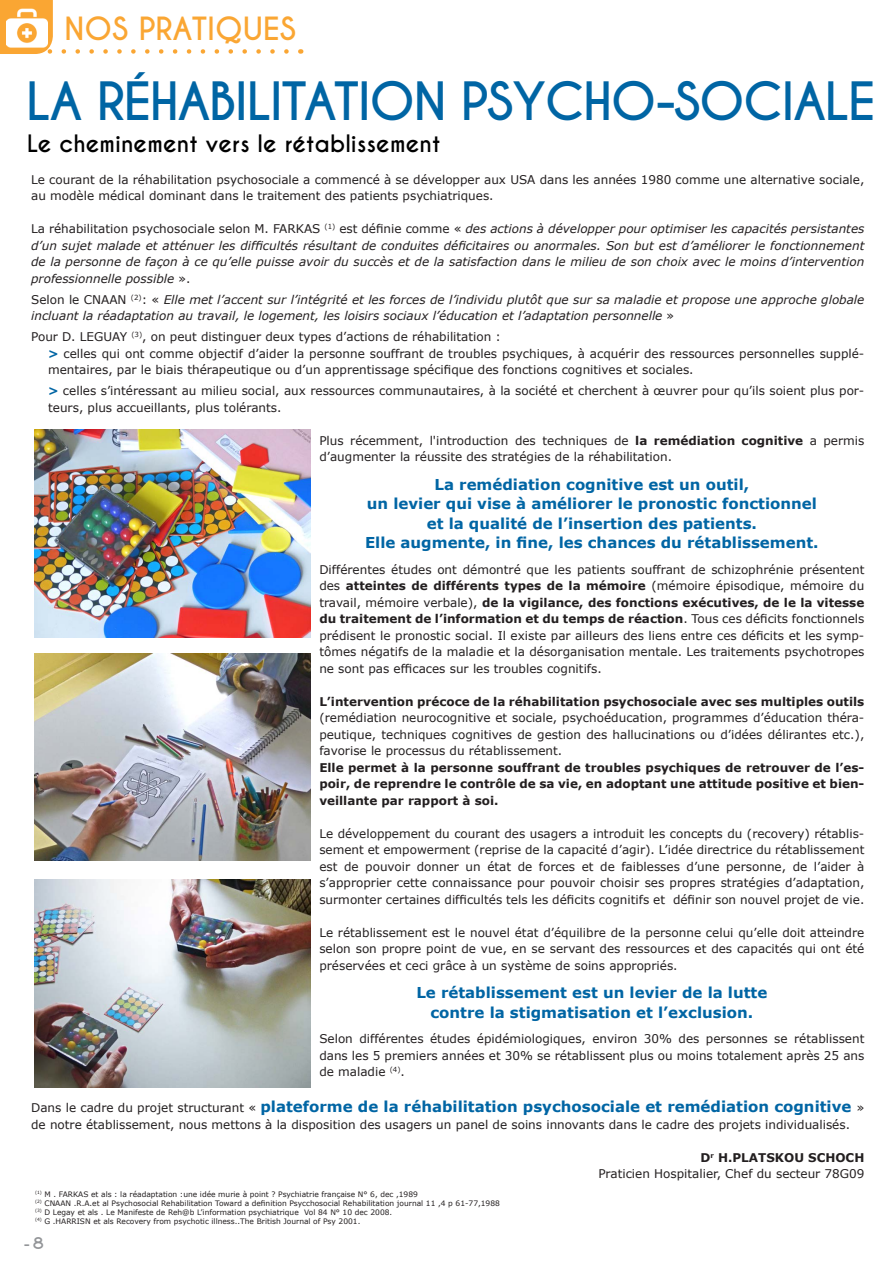
<style>
.page{position:relative;width:893px;height:1263px;background:#fff}
.page>*{position:absolute;margin:0;border:0;box-sizing:border-box;transform-origin:0 0}
.t1{font:700 49.5px "Caviar Dreams";letter-spacing:-.03em;color:#0065a4}
.t2{font:700 30px "Caviar Dreams";color:#faa633}
.t3{font:700 22.5px "Caviar Dreams";color:#000}
.t4{font:700 15px "Verdana";color:#0065a4}
.t5{font:15px "Alpaca Scarlett Demo";color:#939598}
.t6{font:12px/16.5px "Verdana";color:#231f20;text-align:justify}
.t7{font:italic 12px/16.5px "Verdana";color:#231f20;text-align:justify}
.t8{font:700 12px/16.5px "Verdana";color:#231f20;text-align:justify}
.t9{font:7.5px "Verdana";color:#231f20}
.s1{font-style:normal}
.s2{font-weight:700;color:#0065a4}
.s3{font-weight:700}
.s4{font-weight:400;font-size:12px;color:#231f20}
</style>
<div class="page">
<svg style="left:0;top:0;width:286px;height:54px"></svg>
<img style="left:34px;top:430px;width:277px;height:207px">
<img style="left:34px;top:653px;width:277px;height:208px">
<img style="left:34px;top:880px;width:277px;height:207px">
<img style="left:7px;top:8px;width:40px;height:40px">
<p class="t2" style="left:65px;top:10px;width:233px">NOS PRATIQUES</p>
<p class="t1" style="left:26px;top:71px;width:851px">LA RÉHABILITATION PSYCHO-SOCIALE</p>
<p class="t3" style="left:27px;top:130px;width:415px">Le cheminement vers le rétablissement</p>
<p class="t6" style="left:31px;top:171px;width:835px">Le courant de la réhabilitation psychosociale a commencé à se développer aux USA dans les années 1980 comme une alternative sociale, au modèle médical dominant dans le traitement des patients psychiatriques.</p>
<p class="t7" style="left:31px;top:221px;width:835px"><span class="s1">La réhabilitation psychosociale selon M. FARKAS</span> <sup>(1)</sup> <span class="s1">est définie comme «</span> des actions à développer pour optimiser les capacités persistantes d’un sujet malade et atténuer les difficultés résultant de conduites déficitaires ou anormales. Son but est d’améliorer le fonctionnement de la personne de façon à ce qu’elle puisse avoir du succès et de la satisfaction dans le milieu de son choix avec le moins d’intervention professionnelle possible <span class="s1">».</span></p>
<p class="t7" style="left:31px;top:291px;width:835px"><span class="s1">Selon le CNAAN</span> <sup>(2)</sup><span class="s1">: «</span> Elle met l’accent sur l’intégrité et les forces de l’individu plutôt que sur sa maladie et propose une approche globale incluant la réadaptation au travail, le logement, les loisirs sociaux l’éducation et l’adaptation personnelle <span class="s1">»</span></p>
<p class="t6" style="left:31px;top:329px;width:471px">Pour D. LEGUAY <sup>(3)</sup>, on peut distinguer deux types d’actions de réhabilitation :</p>
<p class="t6" style="left:48px;top:345px;width:818px"><span class="s2">&gt;</span> celles qui ont comme objectif d’aider la personne souffrant de troubles psychiques, à acquérir des ressources personnelles supplé&shy;mentaires, par le biais thérapeutique ou d’un apprentissage spécifique des fonctions cognitives et sociales.</p>
<p class="t6" style="left:48px;top:383px;width:818px"><span class="s2">&gt;</span> celles s’intéressant au milieu social, aux ressources communautaires, à la société et cherchent à œuvrer pour qu’ils soient plus por&shy;teurs, plus accueillants, plus tolérants.</p>
<p class="t6" style="left:319px;top:432px;width:547px">Plus récemment, l'introduction des techniques de <span class="s3">la remédiation cognitive</span> a permis d’augmenter la réussite des stratégies de la réhabilitation.</p>
<p class="t4" style="left:434px;top:474px;width:316px">La remédiation cognitive est un outil,</p>
<p class="t4" style="left:367px;top:493px;width:451px">un levier qui vise à améliorer le pronostic fonctionnel</p>
<p class="t4" style="left:427px;top:513px;width:332px">et la qualité de l’insertion des patients.</p>
<p class="t4" style="left:365px;top:532px;width:455px">Elle augmente, in fine, les chances du rétablissement.</p>
<p class="t6" style="left:319px;top:561px;width:547px">Différentes études ont démontré que les patients souffrant de schizophrénie présentent des <span class="s3">atteintes de différents types de la mémoire</span> (mémoire épisodique, mémoire du travail, mémoire verbale), <span class="s3">de la vigilance, des fonctions exécutives, de le la vitesse du traitement de l’information et du temps de réaction</span>. Tous ces déficits fonctionnels prédisent le pronostic social. Il existe par ailleurs des liens entre ces déficits et les symp&shy;tômes négatifs de la maladie et la désorganisation mentale. Les traitements psychotropes ne sont pas efficaces sur les troubles cognitifs.</p>
<p class="t6" style="left:319px;top:693px;width:547px"><span class="s3">L’intervention précoce de la réhabilitation psychosociale avec ses multiples outils </span>(remédiation neurocognitive et sociale, psychoéducation, programmes d’éducation théra&shy;peutique, techniques cognitives de gestion des hallucinations ou d’idées délirantes etc.), favorise le processus du rétablissement.</p>
<p class="t8" style="left:319px;top:759px;width:546px">Elle permet à la personne souffrant de troubles psychiques de retrouver de l’es&shy;poir, de reprendre le contrôle de sa vie, en adoptant une attitude positive et bien&shy;veillante par rapport à soi.</p>
<p class="t6" style="left:319px;top:825px;width:547px">Le développement du courant des usagers a introduit les concepts du (recovery) rétablis&shy;sement et empowerment (reprise de la capacité d’agir). L’idée directrice du rétablissement est de pouvoir donner un état de forces et de faiblesses d’une personne, de l’aider à s’approprier cette connaissance pour pouvoir choisir ses propres stratégies d’adaptation, surmonter certaines difficultés tels les déficits cognitifs et définir son nouvel projet de vie.</p>
<p class="t6" style="left:319px;top:924px;width:547px">Le rétablissement est le nouvel état d’équilibre de la personne celui qu’elle doit atteindre selon son propre point de vue, en se servant des ressources et des capacités qui ont été préservées et ceci grâce à un système de soins appropriés.</p>
<p class="t4" style="left:416px;top:982px;width:353px">Le rétablissement est un levier de la lutte</p>
<p class="t4" style="left:430px;top:1002px;width:324px">contre la stigmatisation et l’exclusion.</p>
<p class="t6" style="left:319px;top:1031px;width:547px">Selon différentes études épidémiologiques, environ 30% des personnes se rétablissent dans les 5 premiers années et 30% se rétablissent plus ou moins totalement après 25 ans de maladie <sup>(4)</sup>.</p>
<p class="t4" style="left:31px;top:1096px;width:835px"><span class="s4">Dans le cadre du projet structurant «</span> plateforme de la réhabilitation psychosociale et remédiation cognitive <span class="s4">»</span></p>
<p class="t6" style="left:31px;top:1116px;width:820px">de notre établissement, nous mettons à la disposition des usagers un panel de soins innovants dans le cadre des projets individualisés.</p>
<p class="t8" style="left:700px;top:1149px;width:165px">D<sup>r</sup> H.PLATSKOU SCHOCH</p>
<p class="t6" style="left:598px;top:1166px;width:268px">Praticien Hospitalier, Chef du secteur 78G09</p>
<p class="t9" style="left:35px;top:1189px;width:384px"><sup>(1)</sup> M . FARKAS et als : la réadaptation :une idée murie à point ? Psychiatrie française N° 6, dec ,1989</p>
<p class="t9" style="left:35px;top:1198px;width:466px"><sup>(2)</sup> CNAAN .R.A.et al Psychosocial Rehabilitation Toward a definition Psycchosocial Rehabilitation journal 11 ,4 p 61-77,1988</p>
<p class="t9" style="left:35px;top:1207px;width:359px"><sup>(3)</sup> D Legay et als . Le Manifeste de Reh@b L’information psychiatrique Vol 84 N° 10 dec 2008.</p>
<p class="t9" style="left:35px;top:1216px;width:327px"><sup>(4)</sup> G .HARRISN et als Recovery from psychotic illness..The British Journal of Psy 2001.</p>
<p class="t5" style="left:24px;top:1235px;width:21px">- 8</p>
</div>
